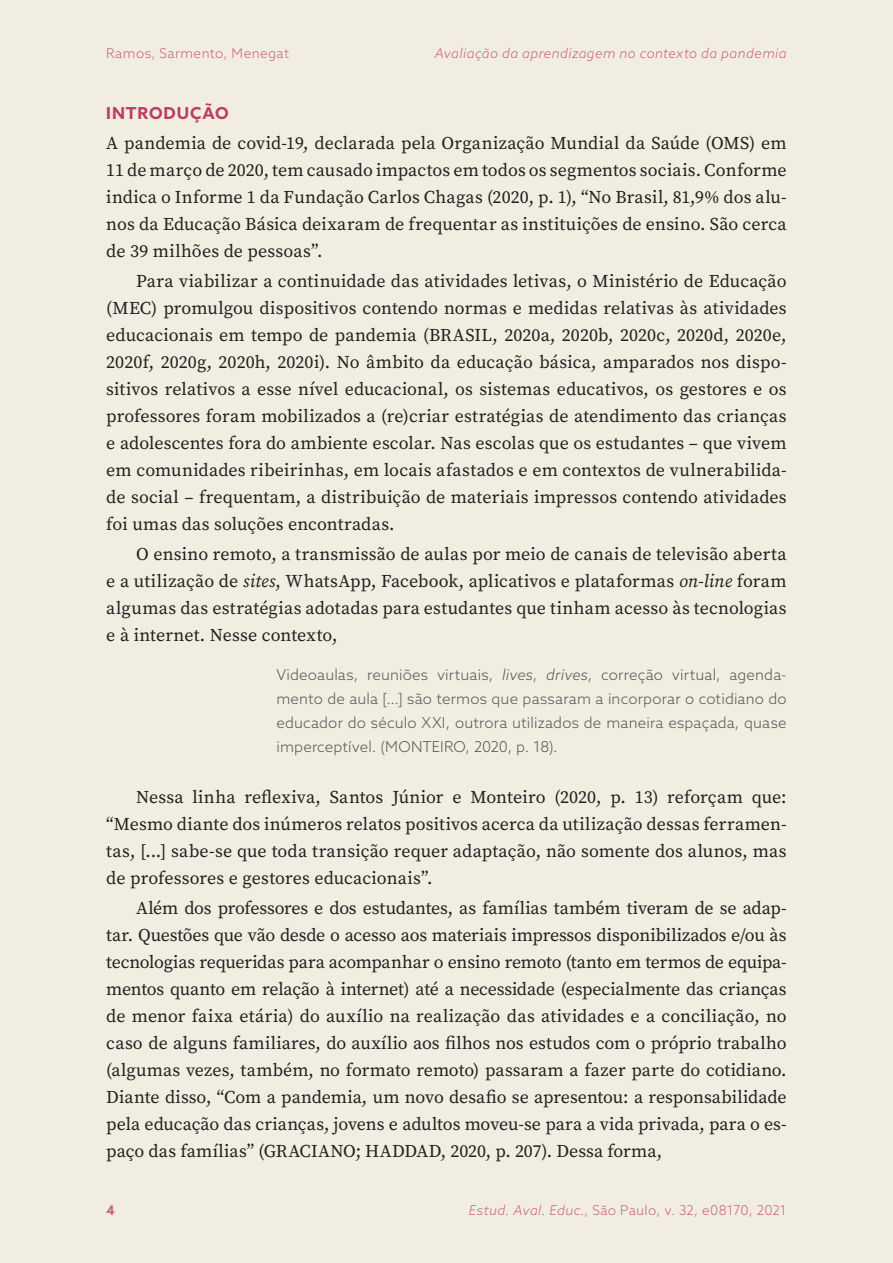
<style>
.page{position:relative;width:893px;height:1263px;background:#f2ede1}
.page>*{position:absolute;margin:0;border:0;box-sizing:border-box;transform-origin:0 0}
.texto_prim_paragrafo{font:18px/27px "Source Serif Variable";letter-spacing:.005em;color:#231f20;text-align:justify}
.subtitulo{font:700 16.5px "Azo Sans";letter-spacing:.055em;color:#bb3c65}
.citacao{font:300 15px/24px "Azo Sans";letter-spacing:.01em;color:#57585a;text-align:justify}
.t1{font:300 13.5px "Azo Sans";letter-spacing:.03em;color:#c96384}
.t2{font:italic 300 13.5px "Azo Sans";letter-spacing:.03em;color:#c96384}
.t3{font:700 13.5px "Azo Sans";color:#c96384}
.s1{font-style:italic}
</style>
<div class="page">
<p class="t1" style="left:106px;top:45px;width:184px">Ramos, Sarmento, Menegat</p>
<p class="t2" style="left:435px;top:45px;width:353px">Avaliação da aprendizagem no contexto da pandemia</p>
<p class="subtitulo" style="left:106px;top:103px;width:124px">INTRODUÇÃO</p>
<p class="texto_prim_paragrafo" style="left:106px;top:130px;width:682px">A pandemia de covid-19, declarada pela Organização Mundial da Saúde (OMS) em 11 de março de 2020, tem causado impactos em todos os segmentos sociais. Conforme indica o Informe 1 da Fundação Carlos Chagas (2020, p. 1), “No Brasil, 81,9% dos alu&shy;nos da Educação Básica deixaram de frequentar as instituições de ensino. São cerca de 39 milhões de pessoas”.</p>
<p class="texto_prim_paragrafo" style="left:106px;top:267px;width:682px;text-indent:30px">Para viabilizar a continuidade das atividades letivas, o Ministério de Educação (MEC) promulgou dispositivos contendo normas e medidas relativas às atividades educacionais em tempo de pandemia (BRASIL, 2020a, 2020b, 2020c, 2020d, 2020e, 2020f, 2020g, 2020h, 2020i). No âmbito da educação básica, amparados nos dispo&shy;sitivos relativos a esse nível educacional, os sistemas educativos, os gestores e os professores foram mobilizados a (re)criar estratégias de atendimento das crianças e adolescentes fora do ambiente escolar. Nas escolas que os estudantes – que vivem em comunidades ribeirinhas, em locais afastados e em contextos de vulnerabilida&shy;de social – frequentam, a distribuição de materiais impressos contendo atividades foi umas das soluções encontradas.</p>
<p class="texto_prim_paragrafo" style="left:106px;top:540px;width:682px;text-indent:30px">O ensino remoto, a transmissão de aulas por meio de canais de televisão aberta e a utilização de <span class="s1">sites</span>, WhatsApp, Facebook, aplicativos e plataformas <span class="s1">on-line</span> foram algumas das estratégias adotadas para estudantes que tinham acesso às tecnologias e à internet. Nesse contexto,</p>
<p class="citacao" style="left:276px;top:662px;width:512px">Videoaulas, reuniões virtuais, <span class="s1">lives</span>, <span class="s1">drives</span>, correção virtual, agenda&shy;mento de aula [...] são termos que passaram a incorporar o cotidiano do educador do século XXI, outrora utilizados de maneira espaçada, quase imperceptível. (MONTEIRO, 2020, p. 18).</p>
<p class="texto_prim_paragrafo" style="left:106px;top:783px;width:682px;text-indent:30px">Nessa linha reflexiva, Santos Júnior e Monteiro (2020, p. 13) reforçam que: “Mesmo diante dos inúmeros relatos positivos acerca da utilização dessas ferramen&shy;tas, [...] sabe-se que toda transição requer adaptação, não somente dos alunos, mas de professores e gestores educacionais”.</p>
<p class="texto_prim_paragrafo" style="left:106px;top:894px;width:682px;text-indent:30px">Além dos professores e dos estudantes, as famílias também tiveram de se adap&shy;tar. Questões que vão desde o acesso aos materiais impressos disponibilizados e/ou às tecnologias requeridas para acompanhar o ensino remoto (tanto em termos de equipa&shy;mentos quanto em relação à internet) até a necessidade (especialmente das crianças de menor faixa etária) do auxílio na realização das atividades e a conciliação, no caso de alguns familiares, do auxílio aos filhos nos estudos com o próprio trabalho (algumas vezes, também, no formato remoto) passaram a fazer parte do cotidiano.<br>Diante disso, “Com a pandemia, um novo desafio se apresentou: a responsabilidade pela educação das crianças, jovens e adultos moveu-se para a vida privada, para o es&shy;paço das famílias” (GRACIANO; HADDAD, 2020, p. 207). Dessa forma,</p>
<p class="t3" style="left:106px;top:1201px;width:10px">4</p>
<p class="t1" style="left:469px;top:1201px;width:319px"><span class="s1">Estud. Aval. Educ.</span>, São Paulo, v. 32, e08170, 2021</p>
</div>
